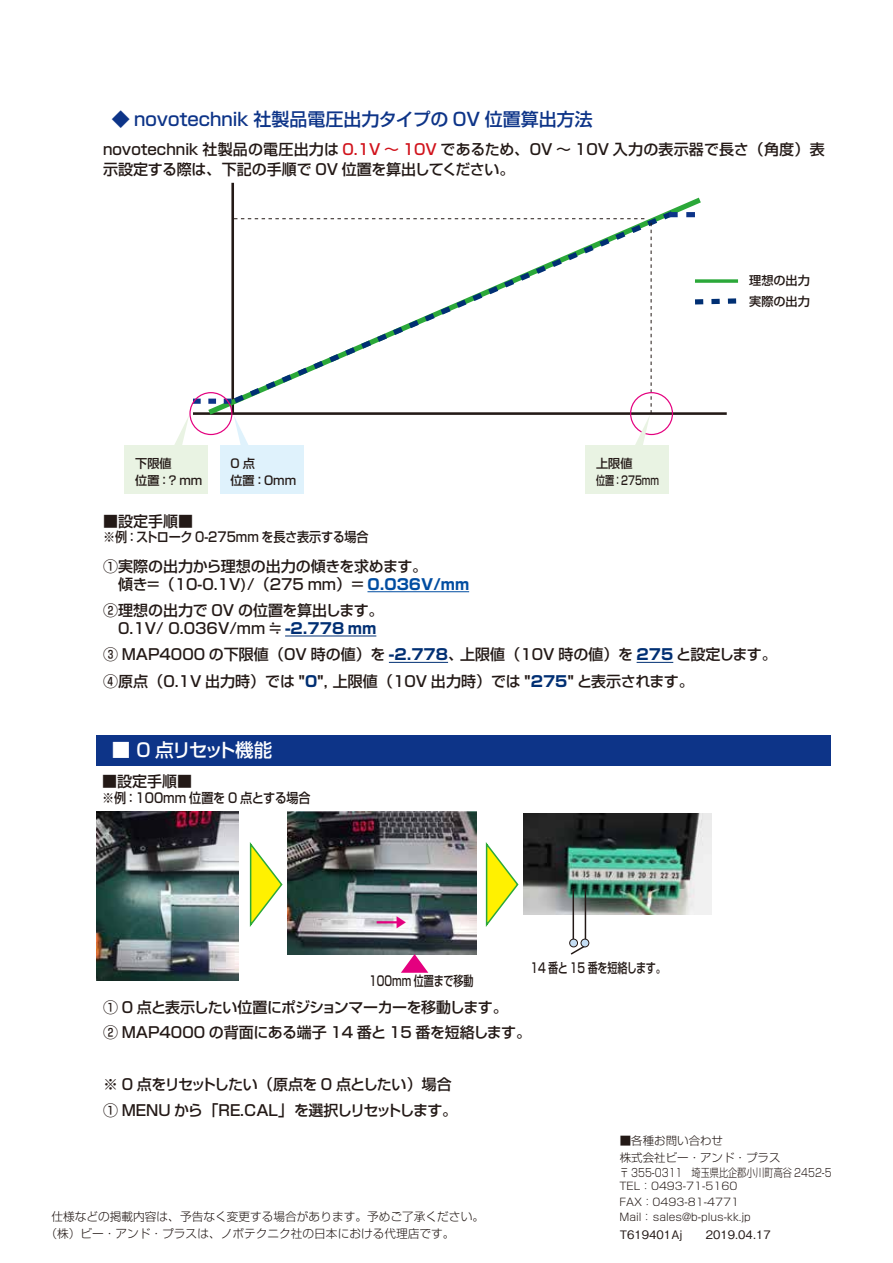
<style>
.page{position:relative;width:893px;height:1263px;background:#fff}
.page>*{position:absolute;margin:0;border:0;box-sizing:border-box;transform-origin:0 0}
.t1{font:500 36px "Shin Go Pro";color:#e4007f;scale:.9 1}
.t2{font:500 18.6px "Shin Go Pro";letter-spacing:-.1em;color:#fff}
.t3{font:500 18px "Shin Go Pro";color:#0d3488}
.t4{font:500 15px/17.9px "Shin Go Pro";color:#231916}
.t5{font:500 15px "Shin Go Pro";letter-spacing:-.04em;color:#231916}
.t6{font:500 15px "Shin Go Pro";letter-spacing:-.045em;color:#231916}
.t7{font:500 15px "Shin Go Pro";letter-spacing:-.075em;color:#231916}
.t8{font:500 13.5px "Shin Go Pro";letter-spacing:-.01em;color:#231916;scale:.9 1}
.t9{font:500 13.5px "Shin Go Pro";letter-spacing:-.03em;color:#231916;scale:.75 1}
.t10{font:500 13.5px "Shin Go Pro";letter-spacing:-.01em;color:#231916;scale:.75 1}
.t11{font:500 12.15px/20.4px "Shin Go Pro";color:#231916}
.t12{font:500 12.15px "Shin Go Pro";color:#231916;scale:.75 1}
.t13{font:300 11.7px "Shin Go Pro";color:#231916}
.t14{font:500 11.7px "Gothic BBB Pro";color:#231916}
.t15{font:300 11.55px "Shin Go Pro";color:#231916}
.t16{font:300 11.4px "Shin Go Pro";color:#231916;scale:.8 1}
.t17{font:300 10.5px/15.8px "Shin Go Pro";color:#231916}
.s1{color:#d1131c}
.s2{font-weight:700;color:#004da1}
.s3{font-weight:700;color:#002f73}
.s4{font-weight:700}
</style>
<div class="page">
<svg style="left:569px;top:944px;width:18px;height:11px"></svg>
<div style="left:97px;top:735px;width:734px;height:30px;background:#0d3488"></div>
<hr style="left:389px;top:662px;width:59px;height:1px;background:#002f73">
<hr style="left:637px;top:662px;width:36px;height:1px;background:#002f73">
<hr style="left:367px;top:591px;width:102px;height:1px;background:#004da1">
<hr style="left:285px;top:636px;width:91px;height:1px;background:#002f73">
<hr style="left:231px;top:183px;width:3px;height:231px;background:#231916">
<hr style="left:193px;top:412px;width:534px;height:3px;background:#231916">
<svg style="left:695px;top:298px;width:42px;height:7px"></svg>
<svg style="left:669px;top:212px;width:26px;height:5px"></svg>
<div style="left:630px;top:392px;width:43px;height:43px;border:1px solid #e4007f;border-radius:50%"></div>
<svg style="left:695px;top:279px;width:43px;height:4px"></svg>
<div style="left:220px;top:445px;width:83px;height:48px;background:#dff2fc"></div>
<div style="left:125px;top:445px;width:83px;height:48px;background:#e9f3e3"></div>
<div style="left:585px;top:445px;width:84px;height:48px;background:#e9f3e3"></div>
<svg style="left:174px;top:218px;width:482px;height:245px"></svg>
<img style="left:97px;top:812px;width:141px;height:168px">
<img style="left:288px;top:812px;width:188px;height:142px">
<img style="left:523px;top:813px;width:189px;height:101px">
<svg style="left:249px;top:842px;width:34px;height:85px"></svg>
<svg style="left:485px;top:842px;width:34px;height:85px"></svg>
<svg style="left:401px;top:954px;width:27px;height:19px"></svg>
<hr style="left:585px;top:890px;width:1px;height:50px;background:#231916">
<hr style="left:573px;top:890px;width:1px;height:50px;background:#231916">
<div style="left:581px;top:939px;width:8px;height:8px;background:#c4ddf3;border-radius:50%"></div>
<div style="left:581px;top:939px;width:8px;height:8px;border:1px solid #231916;border-radius:50%"></div>
<div style="left:570px;top:939px;width:7px;height:8px;background:#c4ddf3;border-radius:50%"></div>
<div style="left:569px;top:939px;width:9px;height:8px;border:1px solid #231916;border-radius:50%"></div>
<p class="t3" style="left:112px;top:105px;width:483px">◆ novotechnik 社製品電圧出力タイプの 0V 位置算出方法</p>
<p class="t4" style="left:103px;top:138px;width:723px;line-height:19.5px">novotechnik 社製品の電圧出力は <span class="s1">0.1V ～ 10V</span> であるため、0V ～ 10V 入力の表示器で長さ（角度）表示設定する際は、下記の手順で 0V 位置を算出してください。</p>
<p class="t11" style="left:135px;top:451px;width:38px">下限値</p>
<p class="t11" style="left:230px;top:451px;width:26px">0点</p>
<p class="t11" style="left:596px;top:451px;width:38px">上限値</p>
<p class="t11" style="left:135px;top:469px;width:69px">位置：？mm</p>
<p class="t11" style="left:230px;top:469px;width:67px">位置：0mm</p>
<p class="t12" style="left:596px;top:471px;width:86px">位置：275mm</p>
<p class="t4" style="left:103px;top:510px;width:92px">■設定手順■</p>
<p class="t8" style="left:103px;top:526px;width:297px">※例：ストローク 0-275mm を長さ表示する場合</p>
<p class="t4" style="left:118px;top:555px;width:353px;text-indent:-15px">①実際の出力から理想の出力の傾きを求めます。<br>傾き＝（10-0.1V)/（275 ｍｍ）＝ <span class="s2">0.036V/mm</span></p>
<p class="t4" style="left:103px;top:599px;width:282px;text-align:center">②理想の出力で 0V の位置を算出します。<br>0.1V/ 0.036V/mm ≒ <span class="s3">-2.778 ｍｍ</span></p>
<p class="t11" style="left:749px;top:269px;width:62px">理想の出力実際の出力</p>
<p class="t4" style="left:103px;top:644px;width:675px">③ MAP4000 の下限値（0V 時の値）を <span class="s3">-2.778</span>、上限値（10V 時の値）を <span class="s3">275</span> と設定します。</p>
<p class="t4" style="left:103px;top:670px;width:592px">④原点（0.1V 出力時）では <span class="s4">"</span><span class="s3">0</span><span class="s4">"</span>, 上限値（10V 出力時）では <span class="s4">"</span><span class="s3">275</span><span class="s4">"</span> と表示されます。</p>
<p class="t2" style="left:112px;top:735px;width:162px">■ 0 点リセット機能</p>
<p class="t4" style="left:102px;top:771px;width:91px">■設定手順■</p>
<p class="t8" style="left:102px;top:786px;width:233px">※例：100mm 位置を 0 点とする場合</p>
<h1 class="t1" style="left:375px;top:893px;width:38px">→</h1>
<p class="t10" style="left:369px;top:970px;width:141px">100mm 位置まで移動</p>
<p class="t5" style="left:103px;top:995px;width:406px">① 0 点と表示したい位置にポジションマーカーを移動します。</p>
<p class="t4" style="left:103px;top:1022px;width:430px">② MAP4000 の背面にある端子 14 番と 15 番を短絡します。</p>
<p class="t9" style="left:530px;top:957px;width:182px">14 番と 15 番を短絡します。</p>
<p class="t7" style="left:103px;top:1072px;width:350px">※ 0 点をリセットしたい（原点を 0 点としたい）場合</p>
<p class="t6" style="left:103px;top:1098px;width:356px">① MENU から「RE.CAL」を選択しリセットします。</p>
<p class="t13" style="left:51px;top:1207px;width:434px">仕様などの掲載内容は、予告なく変更する場合があります。予めご了承ください。</p>
<p class="t15" style="left:620px;top:1131px;width:105px">■各種お問い合わせ</p>
<p class="t17" style="left:588px;top:1177px;width:165px;text-indent:32px">TEL：0493-71-5160<br>　　　FAX：0493-81-4771　　　Mail： sales@b-plus-kk.jp</p>
<p class="t15" style="left:620px;top:1148px;width:162px">株式会社ビー・アンド・プラス</p>
<p class="t16" style="left:620px;top:1163px;width:266px">〒 355-0311　埼玉県比企郡小川町高谷 2452-5</p>
<p class="t13" style="left:46px;top:1224px;width:411px">（株）ビー・アンド・プラスは、ノボテクニク社の日本における代理店です。</p>
<p class="t14" style="left:620px;top:1225px;width:152px">T619401Aj　　2019.04.17</p>
</div>
